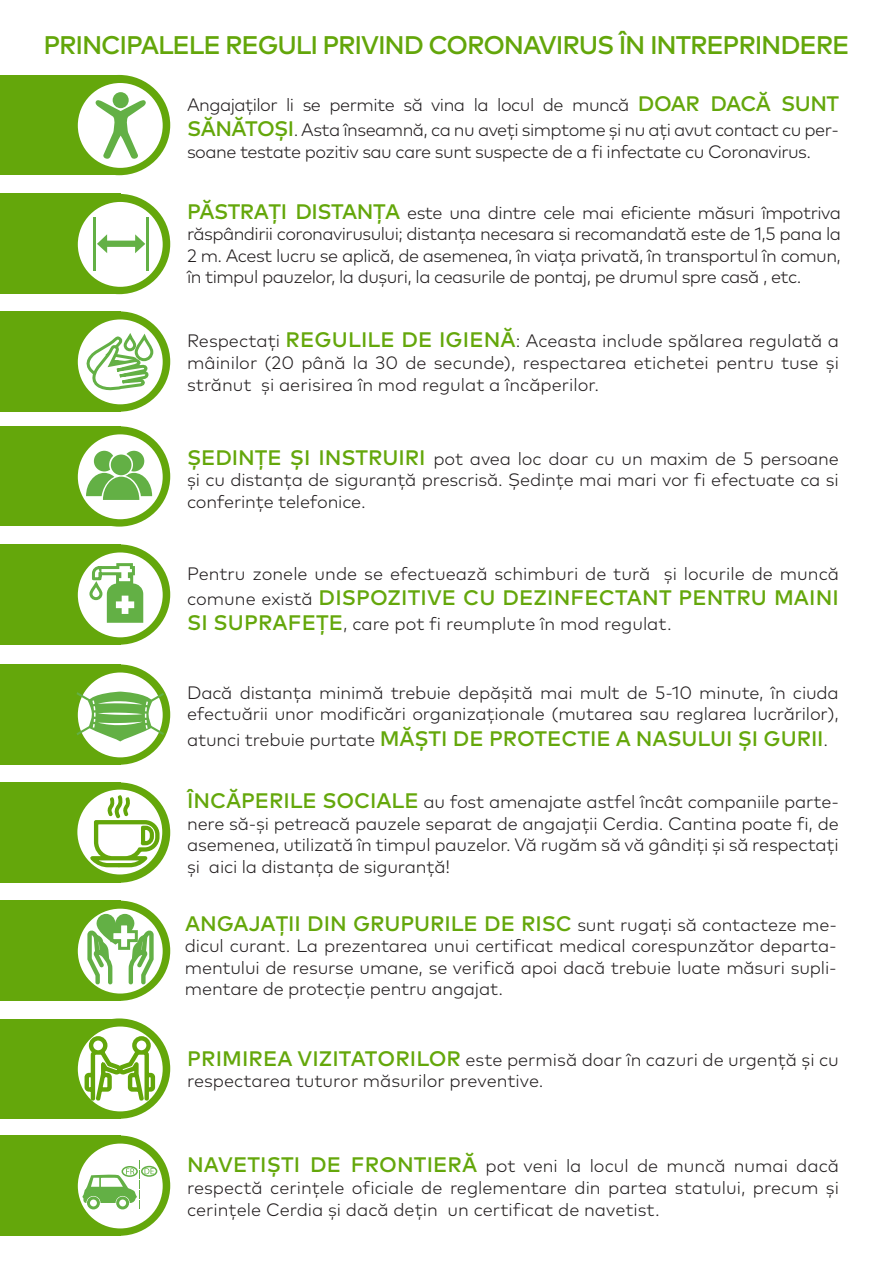
<style>
.page{position:relative;width:893px;height:1263px;background:#fff}
.page>*{position:absolute;margin:0;border:0;box-sizing:border-box;transform-origin:0 0}
.t1{font:500 25.5px "Mark Pro";letter-spacing:-.045em;color:#63a60a}
.t2{font:500 21px "Mark Pro";letter-spacing:-.005em;color:#64a70b}
.t3{font:300 18px/21.6px "Mark Pro";letter-spacing:-.01em;color:#231f20;text-align:justify}
.t4{font:300 18px/25.2px "Mark Pro";letter-spacing:-.03em;color:#231f20}
.s1{font-weight:500;font-size:21px;color:#64a70b}
.s2{font-weight:300;font-size:18px;color:#231f20}
</style>
<div class="page">
<div style="left:0;top:75px;width:120px;height:100px;background:#64a70b"></div>
<div style="left:68px;top:75px;width:102px;height:100px;background:#64a70b;border-radius:50%"></div>
<div style="left:78px;top:83px;width:85px;height:85px;background:#fff;border-radius:50%"></div>
<div style="left:113px;top:92px;width:16px;height:16px;background:#63b045;border-radius:50%"></div>
<svg style="left:95px;top:99px;width:52px;height:60px"></svg>
<div style="left:0;top:194px;width:120px;height:100px;background:#64a70b"></div>
<div style="left:68px;top:194px;width:102px;height:100px;background:#64a70b;border-radius:50%"></div>
<div style="left:78px;top:202px;width:85px;height:85px;background:#fff;border-radius:50%"></div>
<svg style="left:97px;top:234px;width:48px;height:19px"></svg>
<hr style="left:94px;top:217px;width:2px;height:53px;background:#63b045">
<hr style="left:146px;top:217px;width:3px;height:53px;background:#63b045">
<div style="left:0;top:1135px;width:120px;height:100px;background:#64a70b"></div>
<div style="left:68px;top:1135px;width:102px;height:101px;background:#64a70b;border-radius:50%"></div>
<div style="left:78px;top:1143px;width:85px;height:85px;background:#fff;border-radius:50%"></div>
<svg style="left:83px;top:1161px;width:71px;height:48px"></svg>
<div style="left:141px;top:1166px;width:16px;height:11px;border:2px solid #63b045;border-radius:50%"></div>
<div style="left:0;top:426px;width:120px;height:100px;background:#64a70b"></div>
<div style="left:68px;top:426px;width:102px;height:101px;background:#64a70b;border-radius:50%"></div>
<div style="left:78px;top:434px;width:85px;height:85px;background:#fff;border-radius:50%"></div>
<div style="left:94px;top:451px;width:21px;height:20px;background:#63b045;border-radius:50%"></div>
<div style="left:124px;top:451px;width:20px;height:20px;background:#63b045;border-radius:50%"></div>
<svg style="left:109px;top:453px;width:24px;height:24px"></svg>
<div style="left:111px;top:454px;width:20px;height:21px;background:#63b045;border-radius:50%"></div>
<svg style="left:86px;top:473px;width:66px;height:27px"></svg>
<div style="left:0;top:1018px;width:120px;height:100px;background:#64a70b"></div>
<div style="left:68px;top:1018px;width:102px;height:101px;background:#64a70b;border-radius:50%"></div>
<div style="left:78px;top:1026px;width:85px;height:85px;background:#fff;border-radius:50%"></div>
<svg style="left:83px;top:1034px;width:74px;height:85px"></svg>
<div style="left:0;top:782px;width:120px;height:100px;background:#64a70b"></div>
<div style="left:68px;top:782px;width:102px;height:101px;background:#64a70b;border-radius:50%"></div>
<div style="left:77px;top:790px;width:85px;height:84px;background:#fff;border-radius:50%"></div>
<svg style="left:87px;top:793px;width:74px;height:76px"></svg>
<div style="left:0;top:311px;width:120px;height:100px;background:#64a70b"></div>
<div style="left:68px;top:311px;width:102px;height:101px;background:#64a70b;border-radius:50%"></div>
<div style="left:78px;top:319px;width:85px;height:85px;background:#fff;border-radius:50%"></div>
<svg style="left:77px;top:335px;width:72px;height:56px"></svg>
<svg style="left:136px;top:337px;width:16px;height:23px"></svg>
<div style="left:135px;top:335px;width:18px;height:26px;border:3px solid #63b045;border-radius:8px"></div>
<svg style="left:125px;top:336px;width:10px;height:14px"></svg>
<div style="left:124px;top:334px;width:12px;height:17px;border:3px solid #63b045;border-radius:5px"></div>
<div style="left:0;top:544px;width:120px;height:100px;background:#64a70b"></div>
<div style="left:68px;top:544px;width:102px;height:101px;background:#64a70b;border-radius:50%"></div>
<div style="left:78px;top:552px;width:85px;height:85px;background:#fff;border-radius:50%"></div>
<div style="left:89px;top:583px;width:13px;height:17px;border:3px solid #63b045;border-radius:5px"></div>
<svg style="left:90px;top:562px;width:53px;height:61px"></svg>
<div style="left:0;top:900px;width:120px;height:101px;background:#64a70b"></div>
<div style="left:68px;top:900px;width:102px;height:101px;background:#64a70b;border-radius:50%"></div>
<div style="left:78px;top:909px;width:85px;height:84px;background:#fff;border-radius:50%"></div>
<svg style="left:85px;top:914px;width:70px;height:74px"></svg>
<div style="left:0;top:664px;width:120px;height:100px;background:#64a70b"></div>
<div style="left:68px;top:664px;width:102px;height:101px;background:#64a70b;border-radius:50%"></div>
<div style="left:78px;top:672px;width:85px;height:85px;background:#fff;border-radius:50%"></div>
<svg style="left:77px;top:692px;width:87px;height:49px"></svg>
<h1 class="t1" style="left:43px;top:26px;width:807px">PRINCIPALELE REGULI PRIVIND CORONAVIRUS ÎN INTREPRINDERE</h1>
<p class="t4" style="left:187px;top:91px;width:654px">Angajaților li se permite să vina la locul de muncă <span class="s1">DOAR DACĂ SUNT<br>SĂNĂTOȘI</span>. Asta înseamnă, ca nu aveți simptome și nu ați avut contact cu per-</p>
<p class="t4" style="left:187px;top:137px;width:625px">soane testate pozitiv sau care sunt suspecte de a fi infectate cu Coronavirus.</p>
<p class="t3" style="left:187px;top:200px;width:655px"><span class="s1">PĂSTRAȚI DISTANȚA</span> este una dintre cele mai eficiente măsuri împotriva răspândirii coronavirusului; distanța necesara si recomandată este de 1,5 pana la 2 m. Acest lucru se aplică, de asemenea, în viața privată, în transportul în comun, în timpul pauzelor, la dușuri, la ceasurile de pontaj, pe drumul spre casă , etc.</p>
<p class="t3" style="left:187px;top:329px;width:653px">Respectați <span class="s1">REGULILE DE IGIENĂ</span>: Aceasta include spălarea regulată a mâinilor (20 până la 30 de secunde), respectarea etichetei pentru tuse și strănut și aerisirea în mod regulat a încăperilor.</p>
<p class="t3" style="left:187px;top:446px;width:653px"><span class="s1">ȘEDINȚE ȘI INSTRUIRI</span> pot avea loc doar cu un maxim de 5 persoane și cu distanța de siguranță prescrisă. Ședințe mai mari vor fi efectuate ca si conferințe telefonice.</p>
<p class="t3" style="left:187px;top:561px;width:653px">Pentru zonele unde se efectuează schimburi de tură și locurile de muncă</p>
<p class="t2" style="left:187px;top:582px;width:653px"><span class="s2">comune există</span> DISPOZITIVE CU DEZINFECTANT PENTRU MAINI</p>
<p class="t3" style="left:187px;top:611px;width:486px"><span class="s1">SI SUPRAFEȚE</span>, care pot fi reumplute în mod regulat.</p>
<p class="t3" style="left:187px;top:680px;width:653px">Dacă distanța minimă trebuie depășită mai mult de 5-10 minute, în ciuda efectuării unor modificări organizaționale (mutarea sau reglarea lucrărilor),</p>
<p class="t2" style="left:187px;top:722px;width:643px"><span class="s2">atunci trebuie purtate</span> MĂȘTI DE PROTECTIE A NASULUI ȘI GURII<span class="s2">.</span></p>
<p class="t3" style="left:187px;top:789px;width:653px"><span class="s1">ÎNCĂPERILE SOCIALE</span> au fost amenajate astfel încât companiile parte&shy;nere să-și petreacă pauzele separat de angajații Cerdia. Cantina poate fi, de asemenea, utilizată în timpul pauzelor. Vă rugăm să vă gândiți și să respectați și aici la distanța de siguranță!</p>
<p class="t2" style="left:185px;top:907px;width:653px">ANGAJAȚII DIN GRUPURILE DE RISC <span class="s2">sunt rugați să contacteze me-</span></p>
<p class="t3" style="left:185px;top:933px;width:653px">dicul curant. La prezentarea unui certificat medical corespunzător departa&shy;mentului de resurse umane, se verifică apoi dacă trebuie luate măsuri supli&shy;mentare de protecție pentru angajat.</p>
<p class="t3" style="left:187px;top:1047px;width:653px"><span class="s1">PRIMIREA VIZITATORILOR</span> este permisă doar în cazuri de urgență și cu respectarea tuturor măsurilor preventive.</p>
<p class="t3" style="left:187px;top:1154px;width:653px"><span class="s1">NAVETIȘTI DE FRONTIERĂ</span> pot veni la locul de muncă numai dacă respectă cerințele oficiale de reglementare din partea statului, precum și cerințele Cerdia și dacă dețin un certificat de navetist.</p>
</div>
